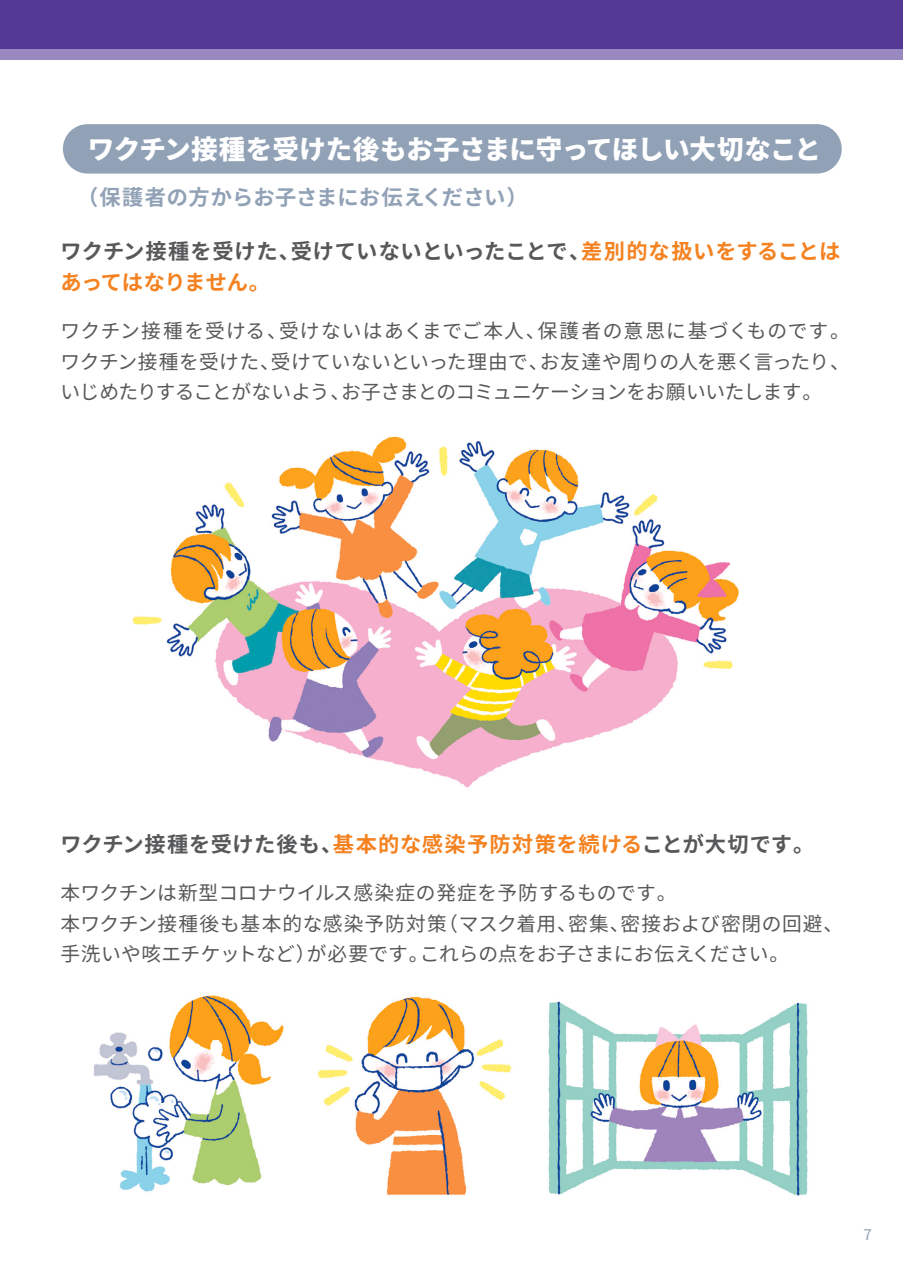
<style>
.page{position:relative;width:903px;height:1275px;background:#fff}
.page>*{position:absolute;margin:0;border:0;box-sizing:border-box;transform-origin:0 0}
.t1{font:900 26.6px "Noto Sans JP";letter-spacing:-.015em;color:#fff}
.t2{font:700 21.18px/30.3px "Noto Sans JP";color:#57585a}
.t3{font:700 21.18px "Noto Sans JP";letter-spacing:.025em;color:#57585a}
.t4{font:700 21.18px "Noto Sans JP";letter-spacing:.015em;color:#91a1b6}
.t5{font:19.78px/30.3px "Noto Sans JP";letter-spacing:-.005em;color:#57585a;text-align:justify}
.s1{color:#f58220}
</style>
<div class="page">
<img style="left:132px;top:436px;width:607px;height:352px">
<img style="left:93px;top:995px;width:715px;height:201px">
<div style="left:63px;top:124px;width:779px;height:50px;background:#91a1b6;border-radius:25px"></div>
<div style="left:0;top:0;width:903px;height:60px;background:#9989c0"></div>
<div style="left:0;top:0;width:903px;height:49px;background:#543896"></div>
<h1 class="t1" style="left:88px;top:135px;width:735px">ワクチン接種を受けた後もお子さまに守ってほしい大切なこと</h1>
<p class="t4" style="left:77px;top:186px;width:452px">（保護者の方からお子さまにお伝えください）</p>
<p class="t2" style="left:60px;top:237px;width:781px">ワクチン接種を受けた、受けていないといったことで、<span class="s1">差別的な扱いをすることはあってはなりません。</span></p>
<p class="t5" style="left:60px;top:316px;width:791px">ワクチン接種を受ける、受けないはあくまでご本人、保護者の意思に基づくものです。ワクチン接種を受けた、受けていないといった理由で、お友達や周りの人を悪く言ったり、いじめたりすることがないよう、お子さまとのコミュニケーションをお願いいたします。</p>
<p class="t3" style="left:60px;top:832px;width:755px">ワクチン接種を受けた後も、<span class="s1">基本的な感染予防対策を続ける</span>ことが大切です。</p>
<p class="t5" style="left:60px;top:878px;width:784px;text-align:left">本ワクチンは新型コロナウイルス感染症の発症を予防するものです。<br>本ワクチン接種後も基本的な感染予防対策（マスク着用、密集、密接および密閉の回避、手洗いや咳エチケットなど）が必要です。これらの点をお子さまにお伝えください。</p>
</div>
